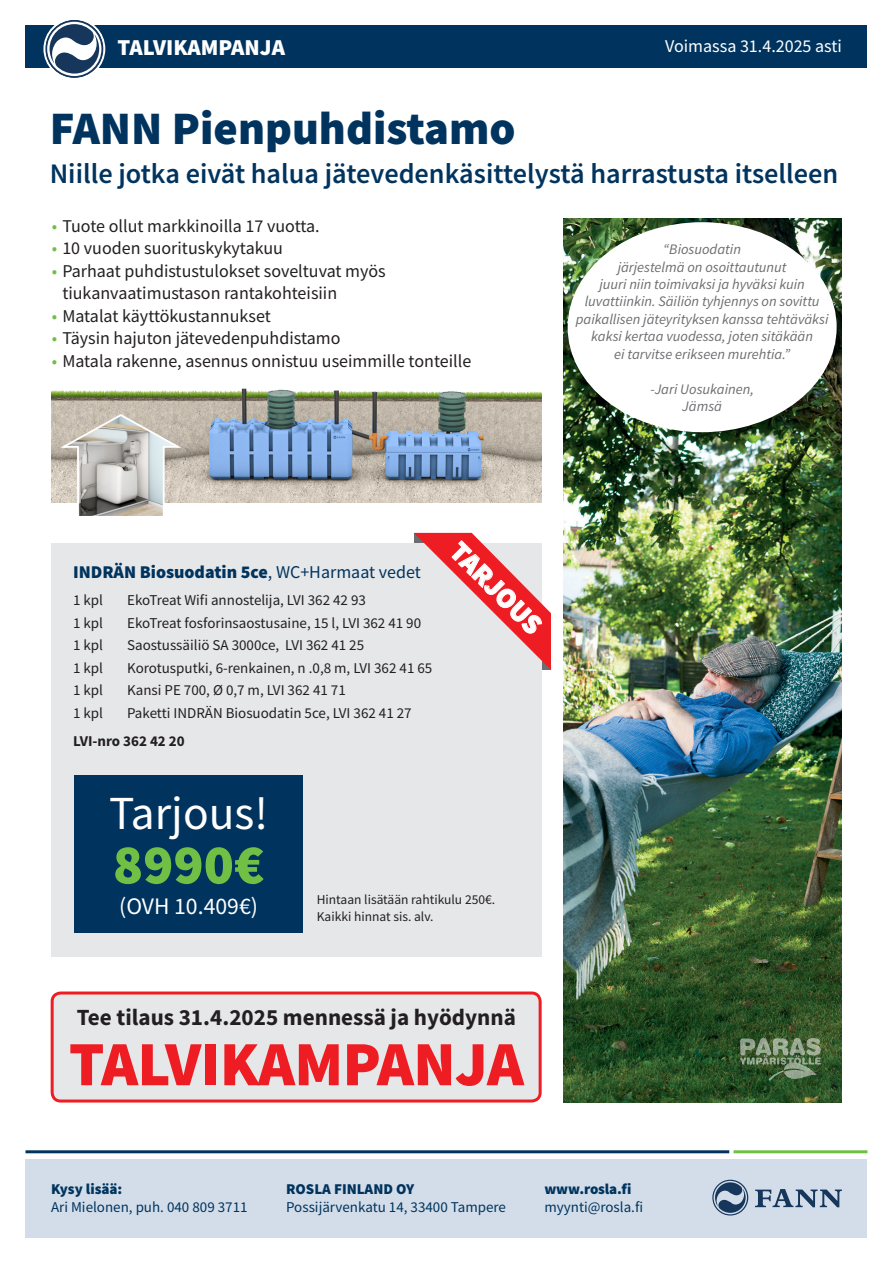
<style>
.page{position:relative;width:893px;height:1263px;background:#fff}
.page>*{position:absolute;margin:0;border:0;box-sizing:border-box;transform-origin:0 0}
.t1{font:900 63px "Source Sans Pro";letter-spacing:-.01em;color:#ee1d23}
.t2{font:900 56.1px "Source Sans Pro";color:#71bf44}
.t3{font:47.4px "Source Sans Pro";color:#fff}
.t4{font:900 46.5px "Source Sans Pro";color:#00345e}
.t5{font:600 28.35px "Source Sans Pro";color:#00345e}
.t6{font:900 28.2px "Source Sans Pro";color:#fff}
.t7{font:23.7px "Source Sans Pro";color:#fff}
.t8{font:700 23.1px "Source Sans Pro";color:#231f20}
.t9{font:900 22.8px "Source Sans Pro";color:#fff}
.t10{font:18px "Source Sans Pro";color:#231f20}
.t11{font:900 18px "Source Sans Pro";color:#00345e}
.t12{font:18px "Source Sans Pro";color:#fff}
.t13{font:15px "Source Sans Pro";color:#231f20}
.t14{font:15px "Source Sans Pro";color:#00345e}
.t15{font:900 15px "Source Sans Pro";color:#00345e}
.t16{font:700 15px "Source Sans Pro";color:#231f20}
.t17{font:italic 14.55px "Source Sans Pro";color:#6c6d70}
.t18{font:13.5px "Source Sans Pro";color:#231f20}
.s1{color:#71bf44}
.s2{font-weight:400}
</style>
<div class="page">
<img style="left:563px;top:218px;width:279px;height:884px">
<img style="left:51px;top:388px;width:490px;height:115px">
<svg style="left:57px;top:413px;width:124px;height:103px"></svg>
<div style="left:51px;top:544px;width:490px;height:413px;background:#e6e7e9"></div>
<svg style="left:414px;top:533px;width:137px;height:137px"></svg>
<div style="left:74px;top:775px;width:229px;height:158px;background:#00345e"></div>
<svg style="left:740px;top:1038px;width:81px;height:42px"></svg>
<div style="left:568px;top:222px;width:269px;height:210px;background:#fff;border-radius:50%"></div>
<div style="left:52px;top:993px;width:488px;height:108px;background:#e6e7e9;border-radius:9px"></div>
<div style="left:51px;top:991px;width:491px;height:111px;border:3px solid #ee1d23;border-radius:9px"></div>
<div style="left:26px;top:26px;width:841px;height:42px;background:#00345e"></div>
<svg style="left:45px;top:21px;width:59px;height:56px"></svg>
<div style="left:43px;top:18px;width:62px;height:62px;border:2px solid #fff;border-radius:50%"></div>
<hr style="left:27px;top:1150px;width:701px;height:3px;background:#00345e">
<hr style="left:735px;top:1150px;width:131px;height:3px;background:#71bf44">
<div style="left:26px;top:1159px;width:841px;height:78px;background:#d3dde9"></div>
<svg style="left:712px;top:1180px;width:130px;height:35px"></svg>
<p class="t9" style="left:118px;top:32px;width:169px">TALVIKAMPANJA</p>
<p class="t12" style="left:665px;top:34px;width:178px">Voimassa 31.4.2025 asti</p>
<p class="t4" style="left:50px;top:97px;width:467px">FANN Pienpuhdistamo</p>
<p class="t5" style="left:50px;top:155px;width:790px">Niille jotka eivät halua jätevedenkäsittelystä harrastusta itselleen</p>
<p class="t10" style="left:52px;top:214px;width:269px"><span class="s1">•</span> Tuote ollut markkinoilla 17 vuotta.</p>
<p class="t10" style="left:52px;top:237px;width:233px"><span class="s1">•</span> 10 vuoden suorituskykytakuu</p>
<p class="t10" style="left:52px;top:259px;width:335px"><span class="s1">•</span> Parhaat puhdistustulokset soveltuvat myös</p>
<p class="t10" style="left:62px;top:282px;width:276px">tiukanvaatimustason rantakohteisiin</p>
<p class="t10" style="left:52px;top:304px;width:220px"><span class="s1">•</span> Matalat käyttökustannukset</p>
<p class="t10" style="left:52px;top:327px;width:290px"><span class="s1">•</span> Täysin hajuton jätevedenpuhdistamo</p>
<p class="t10" style="left:52px;top:349px;width:421px"><span class="s1">•</span> Matala rakenne, asennus onnistuu useimmille tonteille</p>
<p class="t17" style="left:663px;top:240px;width:79px">“Biosuodatin</p>
<p class="t17" style="left:618px;top:257px;width:170px">järjestelmä on osoittautunut</p>
<p class="t17" style="left:599px;top:275px;width:207px">juuri niin toimivaksi ja hyväksi kuin</p>
<p class="t17" style="left:585px;top:292px;width:236px">luvattiinkin. Säiliön tyhjennys on sovittu</p>
<p class="t17" style="left:576px;top:310px;width:254px">paikallisen jäteyrityksen kanssa tehtäväksi</p>
<p class="t17" style="left:591px;top:327px;width:223px">kaksi kertaa vuodessa, joten sitäkään</p>
<p class="t17" style="left:614px;top:345px;width:177px">ei tarvitse erikseen murehtia.”</p>
<p class="t17" style="left:650px;top:380px;width:105px">-Jari Uosukainen,</p>
<p class="t17" style="left:682px;top:397px;width:41px">Jämsä</p>
<p class="t11" style="left:73px;top:560px;width:349px">INDRÄN Biosuodatin 5ce<span class="s2">, WC+Harmaat vedet</span></p>
<p class="t13" style="left:73px;top:591px;width:32px">1 kpl</p>
<p class="t13" style="left:127px;top:591px;width:240px">EkoTreat Wifi annostelija, LVI 362 42 93</p>
<p class="t13" style="left:73px;top:613px;width:32px">1 kpl</p>
<p class="t13" style="left:127px;top:613px;width:296px">EkoTreat fosforinsaostusaine, 15 l, LVI 362 41 90</p>
<p class="t13" style="left:73px;top:636px;width:32px">1 kpl</p>
<p class="t13" style="left:127px;top:636px;width:239px">Saostussäiliö SA 3000ce, LVI 362 41 25</p>
<p class="t13" style="left:73px;top:658px;width:32px">1 kpl</p>
<p class="t13" style="left:127px;top:658px;width:307px">Korotusputki, 6-renkainen, n .0,8 m, LVI 362 41 65</p>
<p class="t13" style="left:73px;top:681px;width:32px">1 kpl</p>
<p class="t13" style="left:127px;top:681px;width:220px">Kansi PE 700, Ø 0,7 m, LVI 362 41 71</p>
<p class="t13" style="left:73px;top:703px;width:32px">1 kpl</p>
<p class="t13" style="left:127px;top:703px;width:286px">Paketti INDRÄN Biosuodatin 5ce, LVI 362 41 27</p>
<p class="t16" style="left:73px;top:731px;width:113px">LVI-nro 362 42 20</p>
<p class="t6" style="left:469px;top:533px;width:119px;rotate:45deg">TARJOUS</p>
<p class="t3" style="left:109px;top:783px;width:161px">Tarjous!</p>
<p class="t2" style="left:113px;top:826px;width:153px">8990€</p>
<p class="t7" style="left:119px;top:891px;width:140px">(OVH 10.409€)</p>
<p class="t18" style="left:317px;top:891px;width:180px">Hintaan lisätään rahtikulu 250€.</p>
<p class="t18" style="left:317px;top:907px;width:118px">Kaikki hinnat sis. alv.</p>
<p class="t8" style="left:77px;top:1002px;width:441px">Tee tilaus 31.4.2025 mennessä ja hyödynnä</p>
<p class="t1" style="left:69px;top:1021px;width:456px">TALVIKAMPANJA</p>
<p class="t15" style="left:51px;top:1179px;width:73px">Kysy lisää:</p>
<p class="t14" style="left:51px;top:1198px;width:198px">Ari Mielonen, puh. 040 809 3711</p>
<p class="t15" style="left:286px;top:1179px;width:130px">ROSLA FINLAND OY</p>
<p class="t14" style="left:286px;top:1198px;width:221px">Possijärvenkatu 14, 33400 Tampere</p>
<p class="t15" style="left:544px;top:1179px;width:88px">www.rosla.fi</p>
<p class="t14" style="left:544px;top:1198px;width:100px">myynti@rosla.fi</p>
</div>
